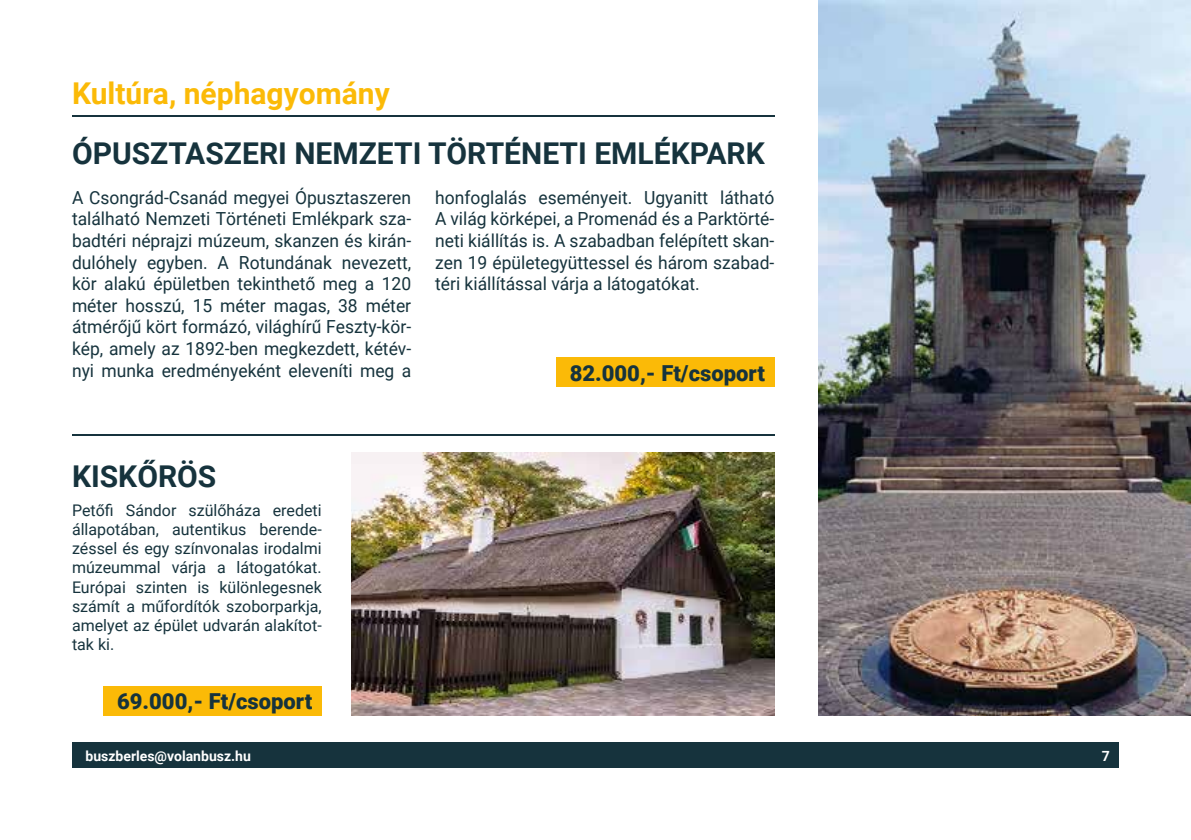
<style>
.page{position:relative;width:1191px;height:840px;background:#fff}
.page>*{position:absolute;margin:0;border:0;box-sizing:border-box;transform-origin:0 0}
.t1{font:700 30px "Roboto";color:#16333d}
.t2{font:700 30px "Roboto";color:#fbba07}
.t3{font:900 22px "Roboto";color:#16333d}
.t4{font:18px/21.6px "Roboto";color:#16333d;text-align:justify}
.t5{font:16px/19.2px "Roboto";color:#16333d;text-align:justify}
.t6{font:700 14px "Roboto";color:#fff}
</style>
<div class="page">
<div style="left:72px;top:741px;width:1047px;height:26px;background:#16333d"></div>
<hr style="left:72px;top:433px;width:702px;height:2px;background:#16333d">
<hr style="left:72px;top:115px;width:702px;height:2px;background:#16333d">
<div style="left:556px;top:357px;width:218px;height:29px;background:#fbba07"></div>
<div style="left:103px;top:685px;width:219px;height:30px;background:#fbba07"></div>
<img style="left:818px;top:1px;width:373px;height:714px">
<img style="left:351px;top:452px;width:423px;height:263px">
<h1 class="t2" style="left:72px;top:72px;width:319px">Kultúra, néphagyomány</h1>
<h1 class="t1" style="left:72px;top:133px;width:694px">ÓPUSZTASZERI NEMZETI TÖRTÉNETI EMLÉKPARK</h1>
<p class="t4" style="left:72px;top:186px;width:341px">A Csongrád-Csanád megyei Ópusztaszeren található Nemzeti Történeti Emlékpark sza&shy;badtéri néprajzi múzeum, skanzen és kirán&shy;dulóhely egyben. A Rotundának nevezett, kör alakú épületben tekinthető meg a 120 méter hosszú, 15 méter magas, 38 méter átmérőjű kört formázó, világhírű Feszty-kör&shy;kép, amely az 1892-ben megkezdett, kétév&shy;nyi munka eredményeként eleveníti meg a</p>
<p class="t4" style="left:435px;top:186px;width:341px">honfoglalás eseményeit. Ugyanitt látható A világ körképei, a Promenád és a Parktörté&shy;neti kiállítás is. A szabadban felépített skan&shy;zen 19 épületegyüttessel és három szabad&shy;téri kiállítással várja a látogatókat.</p>
<p class="t3" style="left:569px;top:357px;width:197px">82.000,- Ft/csoport</p>
<h1 class="t1" style="left:72px;top:454px;width:146px">KISKŐRÖS</h1>
<p class="t5" style="left:72px;top:499px;width:251px">Petőfi Sándor szülőháza eredeti állapotában, autentikus berende&shy;zéssel és egy színvonalas irodalmi múzeummal várja a látogatókat.<br>Európai szinten is különlegesnek számít a műfordítók szoborparkja, amelyet az épület udvarán alakítot&shy;tak ki.</p>
<p class="t3" style="left:117px;top:685px;width:197px">69.000,- Ft/csoport</p>
<p class="t6" style="left:86px;top:745px;width:167px">buszberles@volanbusz.hu</p>
<p class="t6" style="left:1101px;top:745px;width:10px">7</p>
</div>
